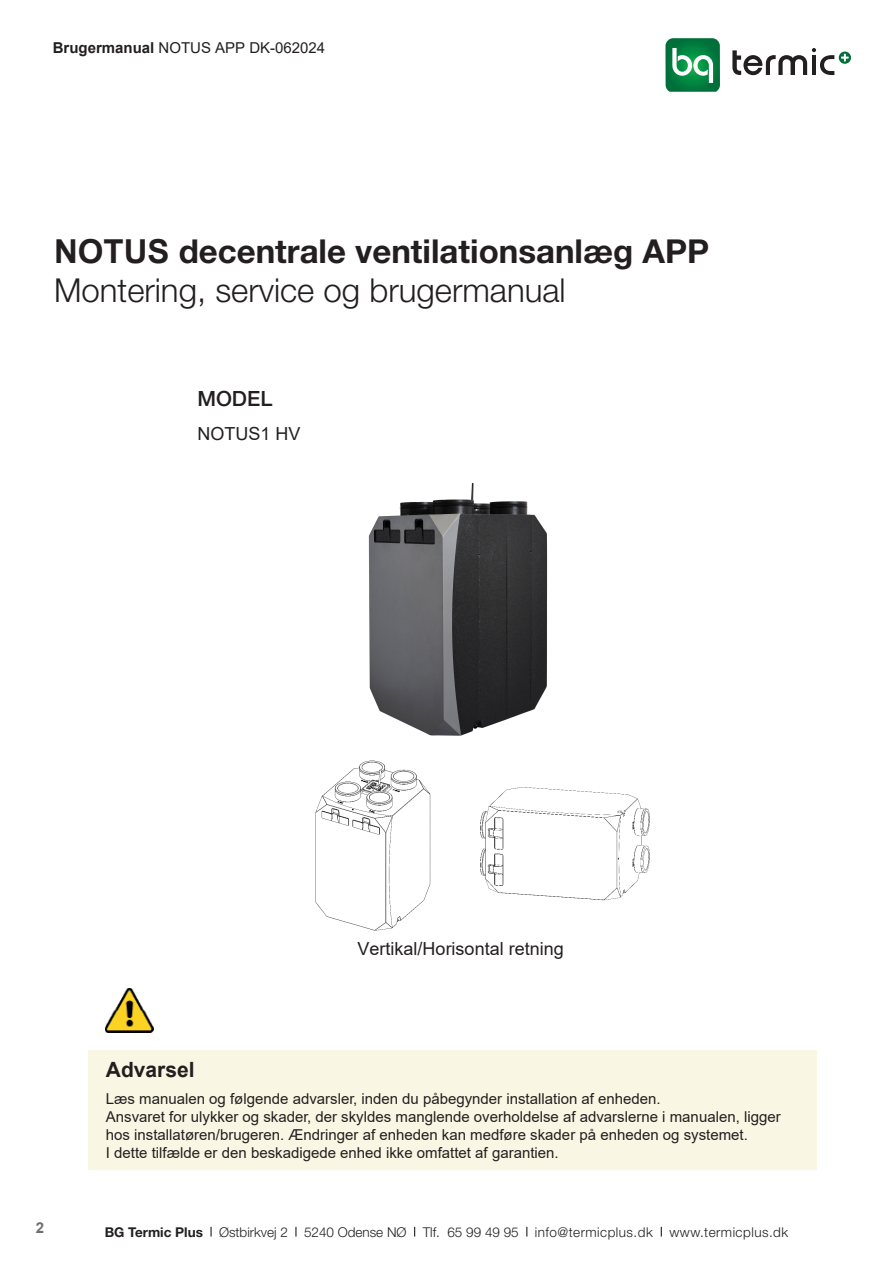
<style>
.page{position:relative;width:893px;height:1263px;background:#fff}
.page>*{position:absolute;margin:0;border:0;box-sizing:border-box;transform-origin:0 0}
.t1{font:300 33px/39.5px "Helvetica Neue LT Pro";color:#231f20}
.t2{font:700 21px "Arial";color:#231f20}
.t3{font:500 21px "Helvetica Neue LT Pro";color:#231f20}
.t4{font:18px "Arial";color:#231f20}
.t5{font:15px/18px "Arial";color:#231f20}
.t6{font:15px "Arial";color:#231f20}
.t7{font:700 15px "Arial";color:#6c6d70}
.t8{font:300 13.5px "Helvetica Neue LT Pro";letter-spacing:.035em;color:#231f20}
.s1{font-weight:700}
.s2{font-family:"Arial";font-weight:700}
</style>
<div class="page">
<svg style="left:210px;top:1227px;width:2px;height:9px"></svg>
<svg style="left:839px;top:52px;width:12px;height:12px"></svg>
<svg style="left:665px;top:38px;width:55px;height:54px;background:#359765"></svg>
<svg style="left:841px;top:54px;width:7px;height:7px"></svg>
<svg style="left:732px;top:48px;width:102px;height:27px"></svg>
<div style="left:88px;top:1050px;width:728px;height:119px;background:#f9f7e3"></div>
<img style="left:106px;top:989px;width:47px;height:43px">
<img style="left:368px;top:483px;width:180px;height:253px">
<img style="left:315px;top:760px;width:116px;height:171px">
<img style="left:480px;top:787px;width:170px;height:114px">
<p class="t6" style="left:53px;top:38px;width:274px"><span class="s1">Brugermanual</span> NOTUS APP DK-062024</p>
<h1 class="t1" style="left:54px;top:230px;width:657px"><span class="s2">NOTUS</span> <span class="s1">decentrale ventilationsanlæg APP<br></span>Montering, service og brugermanual</h1>
<h2 class="t3" style="left:197px;top:386px;width:77px">MODEL</h2>
<p class="t4" style="left:197px;top:421px;width:105px">NOTUS1 HV</p>
<p class="t4" style="left:358px;top:936px;width:208px">Vertikal/Horisontal retning</p>
<h2 class="t2" style="left:106px;top:1055px;width:90px">Advarsel</h2>
<p class="t5" style="left:106px;top:1089px;width:676px">Læs manualen og følgende advarsler, inden du påbegynder installation af enheden.<br>Ansvaret for ulykker og skader, der skyldes manglende overholdelse af advarslerne i manualen, ligger hos installatøren/brugeren. Ændringer af enheden kan medføre skader på enheden og systemet.<br>I dette tilfælde er den beskadigede enhed ikke omfattet af garantien.</p>
<p class="t7" style="left:36px;top:1217px;width:10px">2</p>
<p class="t8" style="left:105px;top:1223px;width:685px"><span class="s1">BG Termic Plus</span> Østbirkvej 2 5240 Odense NØ Tlf. 65 99 49 95 info@termicplus.dk www.termicplus.dk</p>
</div>
